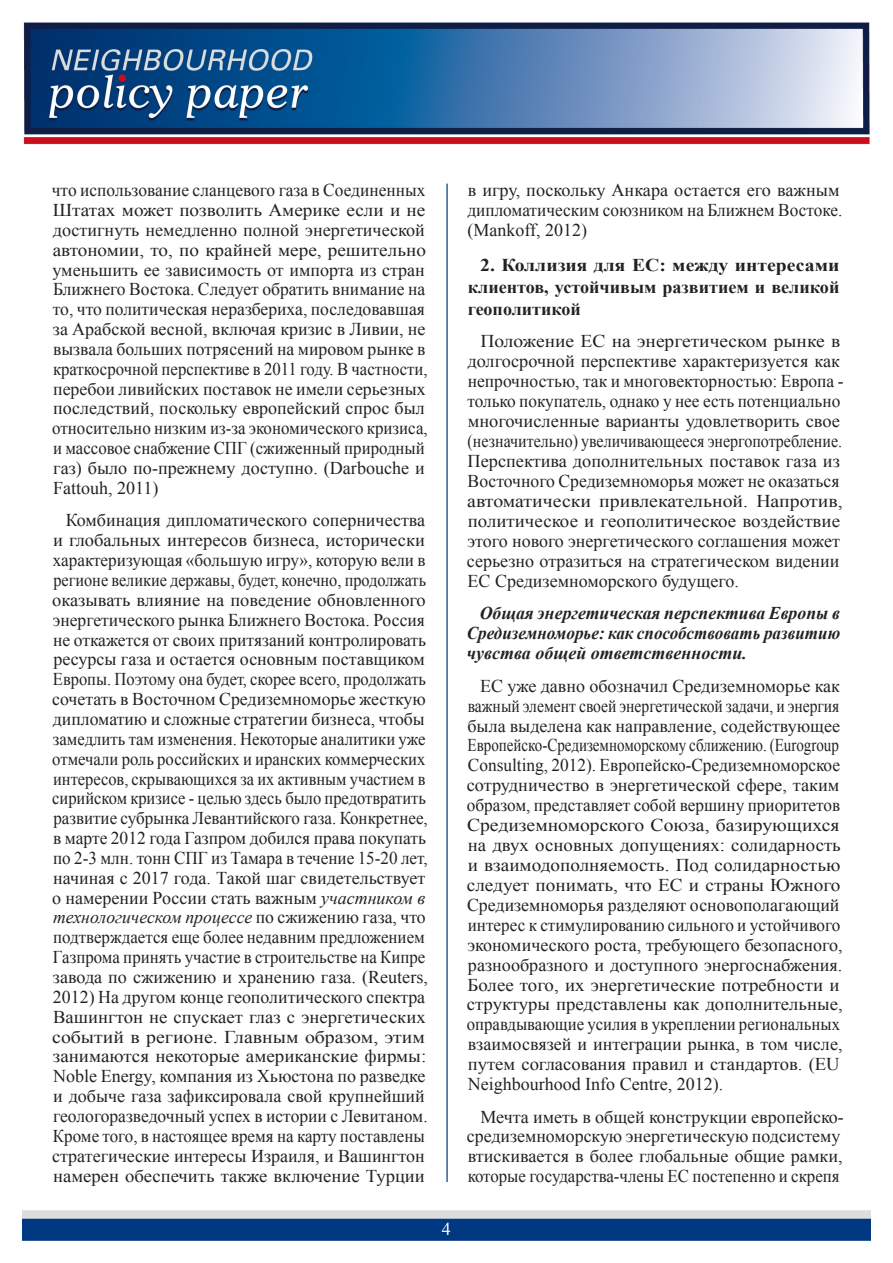
<style>
.page{position:relative;width:893px;height:1263px;background:#fff}
.page>*{position:absolute;margin:0;border:0;box-sizing:border-box;transform-origin:0 0}
.Gövde_Metin{font:18px/19.8px "Times New Roman";color:#222}
.Gövde_Metin-2{font:18px/20px "Times New Roman";color:#222;scale:1.08 1}
.Gövde_başlık_3_itali{font:italic 700 18px/20px "Times New Roman";color:#222;text-align:justify}
.Gövde_Başlık{font:700 18px/22px "Times New Roman";color:#222;text-align:justify;scale:1.09 1}
.t1{font:18px "Times New Roman";color:#fff}
.s1{font-style:italic}
</style>
<div class="page">
<img style="left:22px;top:1210px;width:849px;height:31px">
<img style="left:24px;top:22px;width:846px;height:122px">
<hr style="left:446px;top:184px;width:2px;height:998px;background:#365f91">
<p class="Gövde_Metin" style="left:52px;top:180px;width:377px">что использование сланцевого газа в Соединенных Штатах может позволить Америке если и не достигнуть немедленно полной энергетической автономии, то, по крайней мере, решительно уменьшить ее зависимость от импорта из стран Ближнего Востока. Следует обратить внимание на то, что политическая неразбериха, последовавшая за Арабской весной, включая кризис в Ливии, не вызвала больших потрясений на мировом рынке в краткосрочной перспективе в 2011 году. В частности, перебои ливийских поставок не имели серьезных последствий, поскольку европейский спрос был относительно низким из-за экономического кризиса, и массовое снабжение СПГ (сжиженный природный газ) было по-прежнему доступно. (Darbouche и Fattouh, 2011)</p>
<p class="Gövde_Metin" style="left:52px;top:510px;width:377px;text-align:center">Комбинация дипломатического соперничества<br>и глобальных интересов бизнеса, исторически характеризующая «большую игру», которую вели в регионе великие державы, будет, конечно, продолжать оказывать влияние на поведение обновленного энергетического рынка Ближнего Востока. Россия не откажется от своих притязаний контролировать ресурсы газа и остается основным поставщиком Европы. Поэтому она будет, скорее всего, продолжать сочетать в Восточном Средиземноморье жесткую дипломатию и сложные стратегии бизнеса, чтобы замедлить там изменения. Некоторые аналитики уже отмечали роль российских и иранских коммерческих интересов, скрывающихся за их активным участием в сирийском кризисе - целью здесь было предотвратить развитие субрынка Левантийского газа. Конкретнее, в марте 2012 года Газпром добился права покупать по 2-3 млн. тонн СПГ из Тамара в течение 15-20 лет, начиная с 2017 года. Такой шаг свидетельствует о намерении России стать важным <span class="s1">участником в технологическом процессе</span> по сжижению газа, что подтверждается еще более недавним предложением Газпрома принять участие в строительстве на Кипре завода по сжижению и хранению газа. (Reuters, 2012) На другом конце геополитического спектра Вашингтон не спускает глаз с энергетических событий в регионе. Главным образом, этим занимаются некоторые американские фирмы:<br>Noble Energy, компания из Хьюстона по разведке и добыче газа зафиксировала свой крупнейший геологоразведочный успех в истории с Левитаном.<br>Кроме того, в настоящее время на карту поставлены стратегические интересы Израиля, и Вашингтон намерен обеспечить также включение Турции</p>
<p class="t1" style="left:442px;top:1217px;width:10px">4</p>
<p class="Gövde_Metin" style="left:467px;top:180px;width:376px">в игру, поскольку Анкара остается его важным дипломатическим союзником на Ближнем Востоке. (Mankoff, 2012)</p>
<p class="Gövde_Başlık" style="left:468px;top:253px;width:343px;text-indent:13px">2. Коллизия для ЕС: между интересами клиентов, устойчивым развитием и великой геополитикой</p>
<p class="Gövde_Metin-2" style="left:467px;top:331px;width:350px;text-indent:13px">Положение ЕС на энергетическом рынке в долгосрочной перспективе характеризуется как непрочностью, так и многовекторностью: Европа - только покупатель, однако у нее есть потенциально многочисленные варианты удовлетворить свое (незначительно) увеличивающееся энергопотребление.<br>Перспектива дополнительных поставок газа из Восточного Средиземноморья может не оказаться автоматически привлекательной. Напротив, политическое и геополитическое воздействие этого нового энергетического соглашения может серьезно отразиться на стратегическом видении ЕС Средиземноморского будущего.</p>
<p class="Gövde_başlık_3_itali" style="left:467px;top:603px;width:375px;text-indent:13px">Общая энергетическая перспектива Европы в Средиземноморье: как способствовать развитию чувства общей ответственности.</p>
<p class="Gövde_Metin" style="left:467px;top:675px;width:377px;text-indent:13px">ЕС уже давно обозначил Средиземноморье как важный элемент своей энергетической задачи, и энергия была выделена как направление, содействующее Европейско-Средиземноморскому сближению. (Eurogroup Consulting, 2012). Европейско-Средиземноморское сотрудничество в энергетической сфере, таким образом, представляет собой вершину приоритетов Средиземноморского Союза, базирующихся на двух основных допущениях: солидарность и взаимодополняемость. Под солидарностью следует понимать, что ЕС и страны Южного Средиземноморья разделяют основополагающий интерес к стимулированию сильного и устойчивого экономического роста, требующего безопасного, разнообразного и доступного энергоснабжения.<br>Более того, их энергетические потребности и структуры представлены как дополнительные, оправдывающие усилия в укреплении региональных взаимосвязей и интеграции рынка, в том числе, путем согласования правил и стандартов. (EU Neighbourhood Info Centre, 2012).</p>
<p class="Gövde_Metin" style="left:467px;top:1106px;width:378px;text-indent:14px">Мечта иметь в общей конструкции европейско&shy;средиземноморскую энергетическую подсистему втискивается в более глобальные общие рамки, которые государства-члены ЕС постепенно и скрепя</p>
</div>
